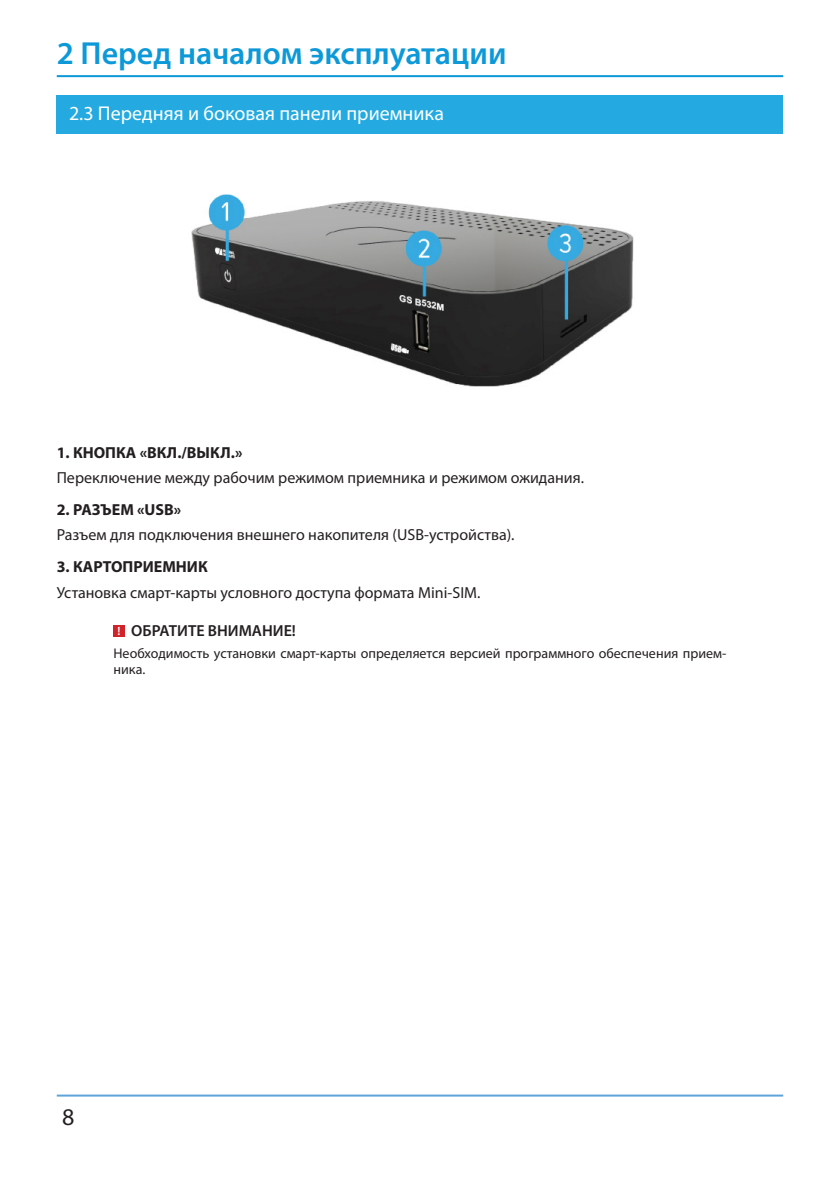
<style>
.page{position:relative;width:840px;height:1191px;background:#fff}
.page>*{position:absolute;margin:0;border:0;box-sizing:border-box;transform-origin:0 0}
.Заголовок{font:600 32px "Myriad Pro";color:#0d99d8}
.t1{font:24px "Myriad Pro";color:#231f20}
.Под_раздел{font:20px "Myriad Pro";color:#fff}
.Основной_текст{font:16px "Myriad Pro";color:#231f20}
.Основной_текст-2{font:700 16px "Myriad Pro";color:#231f20}
.Внимание_-_Заголовок{font:600 16px "Myriad Pro";color:#231f20}
.Внимание_текст_основ{font:14px/16px "Myriad Pro";color:#231f20}
.t2{font:600 12px "Myriad Pro";color:#fff}
</style>
<div class="page">
<hr style="left:57px;top:1094px;width:725px;height:2px;background:#5fa4d9">
<hr style="left:57px;top:75px;width:725px;height:2px;background:#0d99d8">
<div style="left:57px;top:95px;width:725px;height:38px;background:#24aae1"></div>
<div style="left:113px;top:625px;width:11px;height:11px;background:#d1232a"></div>
<img style="left:191px;top:194px;width:443px;height:193px">
<p class="Заголовок" style="left:57px;top:33px;width:451px">2 Перед началом эксплуатации</p>
<p class="Под_раздел" style="left:69px;top:101px;width:376px">2.3 Передняя и боковая панели приемника</p>
<p class="Основной_текст-2" style="left:57px;top:442px;width:187px">1. КНОПКА «ВКЛ./ВЫКЛ.»</p>
<p class="Основной_текст" style="left:57px;top:468px;width:528px">Переключение между рабочим режимом приемника и режимом ожидания.</p>
<p class="Основной_текст-2" style="left:57px;top:499px;width:126px">2. РАЗЪЕМ «USB»</p>
<p class="Основной_текст" style="left:57px;top:525px;width:459px">Разъем для подключения внешнего накопителя (USB-устройства).</p>
<p class="Основной_текст-2" style="left:57px;top:556px;width:152px">3. КАРТОПРИЕМНИК</p>
<p class="Основной_текст" style="left:57px;top:582px;width:425px">Установка смарт-карты условного доступа формата Mini-SIM.</p>
<p class="t2" style="left:117px;top:623px;width:5px">!</p>
<p class="Внимание_-_Заголовок" style="left:131px;top:620px;width:166px">ОБРАТИТЕ ВНИМАНИЕ!</p>
<p class="Внимание_текст_основ" style="left:113px;top:645px;width:614px">Необходимость установки смарт-карты определяется версией программного обеспечения прием&shy;ника.</p>
<h2 class="t1" style="left:62px;top:1102px;width:14px">8</h2>
</div>
